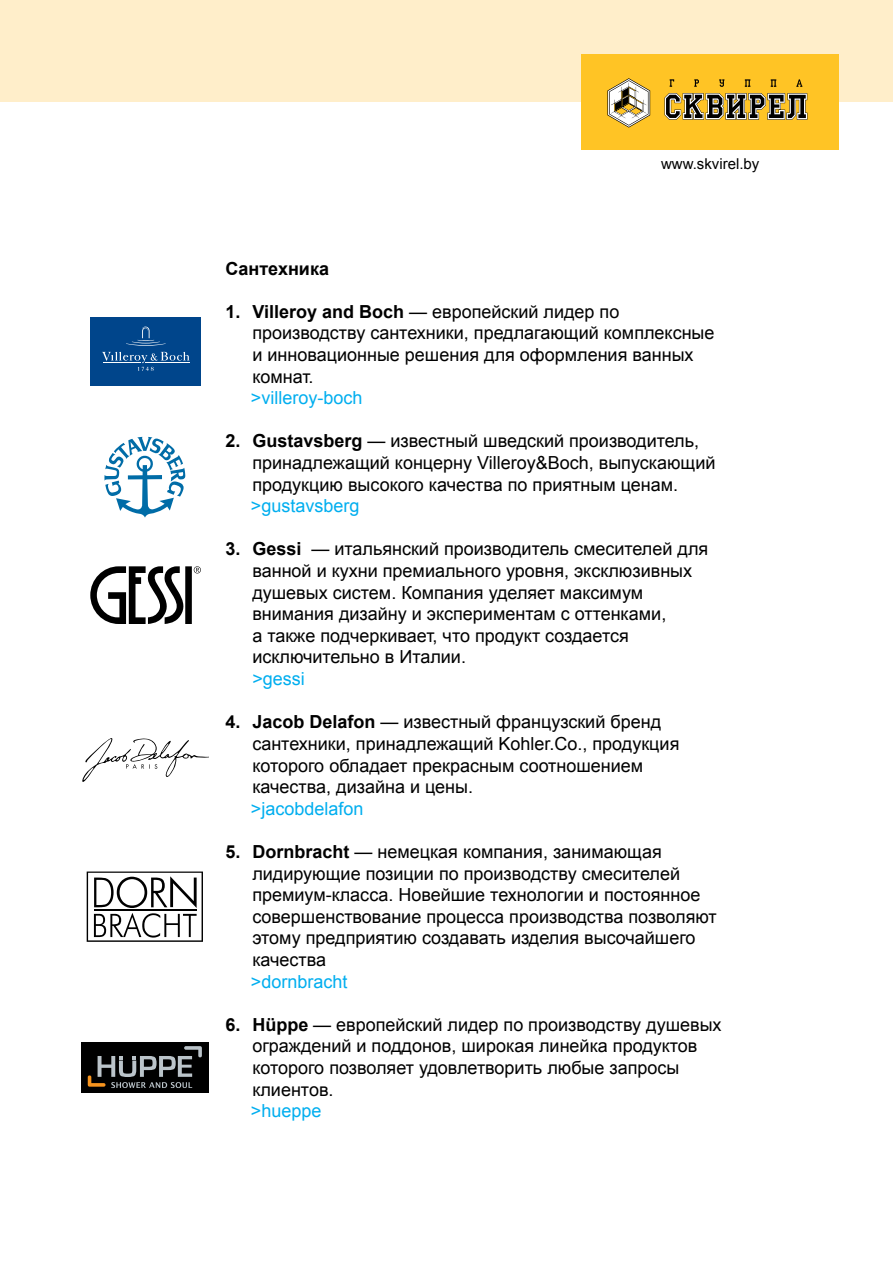
<style>
.page{position:relative;width:893px;height:1263px;background:#fff}
.page>*{position:absolute;margin:0;border:0;box-sizing:border-box;transform-origin:0 0}
.t1{font:18px/21.6px "Arial";color:#000}
.t2{font:18px "Arial";color:#00aeef}
.t3{font:700 18px "Arial";color:#000}
.t4{font:15px "Arial";color:#000}
.s1{font-weight:700}
</style>
<div class="page">
<div style="left:81px;top:1042px;width:128px;height:50px;background:#000"></div>
<svg style="left:88px;top:1046px;width:114px;height:42px"></svg>
<div style="left:0;top:0;width:893px;height:102px;background:#ffeeca"></div>
<div style="left:582px;top:54px;width:257px;height:95px;background:#ffc425"></div>
<svg style="left:607px;top:78px;width:43px;height:50px"></svg>
<svg style="left:670px;top:79px;width:4px;height:8px"></svg>
<svg style="left:694px;top:79px;width:5px;height:8px"></svg>
<svg style="left:719px;top:79px;width:5px;height:8px"></svg>
<svg style="left:745px;top:79px;width:5px;height:8px"></svg>
<svg style="left:771px;top:79px;width:5px;height:8px"></svg>
<svg style="left:796px;top:79px;width:6px;height:8px"></svg>
<svg style="left:664px;top:93px;width:143px;height:27px"></svg>
<svg style="left:87px;top:871px;width:116px;height:71px"></svg>
<hr style="left:94px;top:909px;width:103px;height:2px;background:#000">
<svg style="left:104px;top:437px;width:81px;height:80px"></svg>
<svg style="left:82px;top:738px;width:127px;height:43px"></svg>
<div style="left:90px;top:317px;width:111px;height:69px;background:#00458b"></div>
<svg style="left:126px;top:327px;width:40px;height:19px"></svg>
<svg style="left:102px;top:352px;width:88px;height:19px"></svg>
<div style="left:185px;top:566px;width:7px;height:58px;background:#000"></div>
<svg style="left:90px;top:566px;width:94px;height:58px"></svg>
<svg style="left:194px;top:566px;width:7px;height:7px"></svg>
<p class="t4" style="left:661px;top:154px;width:100px">www.skvirel.by</p>
<p class="t3" style="left:225px;top:256px;width:105px">Сантехника</p>
<p class="t1" style="left:252px;top:301px;width:464px;text-indent:-27px"><span class="s1">1. Villeroy and Boch</span> — европейский лидер по производству сантехники, предлагающий комплексные и инновационные решения для оформления ванных комнат.</p>
<p class="t2" style="left:251px;top:386px;width:113px">&gt;villeroy-boch</p>
<p class="t1" style="left:252px;top:430px;width:465px;text-indent:-27px"><span class="s1">2. Gustavsberg</span> — известный шведский производитель, принадлежащий концерну Villeroy&amp;Boch, выпускающий продукцию высокого качества по приятным ценам.</p>
<p class="t2" style="left:251px;top:494px;width:110px">&gt;gustavsberg</p>
<p class="t1" style="left:252px;top:538px;width:457px;text-indent:-27px"><span class="s1">3. Gessi</span> — итальянский производитель смесителей для ванной и кухни премиального уровня, эксклюзивных душевых систем. Компания уделяет максимум внимания дизайну и экспериментам с оттенками,<br>а также подчеркивает, что продукт создается исключительно в Италии.</p>
<p class="t2" style="left:252px;top:667px;width:54px">&gt;gessi</p>
<p class="t1" style="left:252px;top:711px;width:429px;text-indent:-27px"><span class="s1">4. Jacob Delafon</span> — известный французский бренд сантехники, принадлежащий Kohler.Co., продукция которого обладает прекрасным соотношением качества, дизайна и цены.</p>
<p class="t2" style="left:251px;top:796px;width:114px">&gt;jacobdelafon</p>
<p class="t1" style="left:252px;top:841px;width:466px;text-indent:-27px"><span class="s1">5. Dornbracht</span> — немецкая компания, занимающая лидирующие позиции по производству смесителей премиум-класса. Новейшие технологии и постоянное совершенствование процесса производства позволяют этому предприятию создавать изделия высочайшего качества</p>
<p class="t2" style="left:251px;top:969px;width:98px">&gt;dornbracht</p>
<p class="t1" style="left:252px;top:1014px;width:471px;text-indent:-27px"><span class="s1">6. Hüppe</span> — европейский лидер по производству душевых ограждений и поддонов, широкая линейка продуктов которого позволяет удовлетворить любые запросы клиентов.</p>
<p class="t2" style="left:251px;top:1099px;width:72px">&gt;hueppe</p>
</div>
